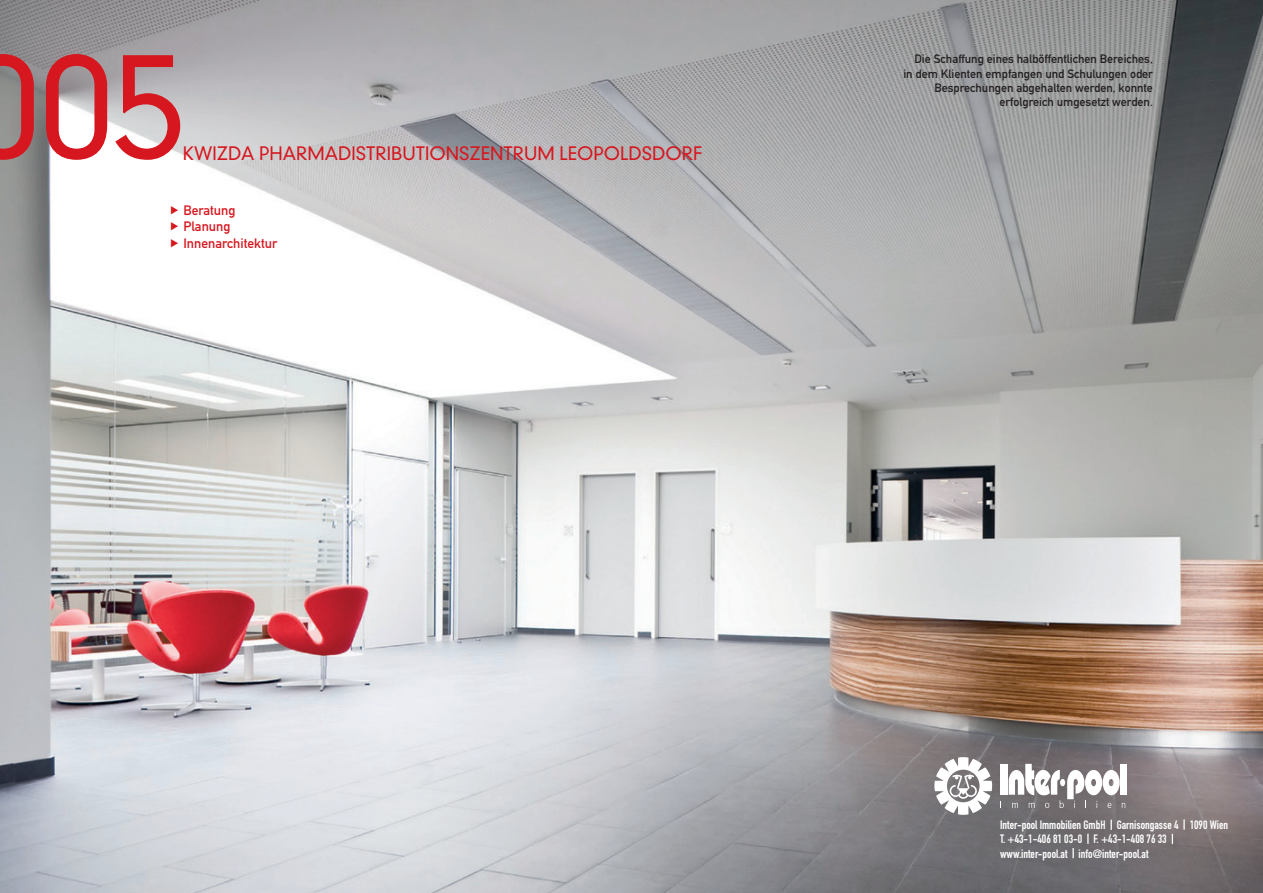
<style>
.page{position:relative;width:1263px;height:893px;background:#fff}
.page>*{position:absolute;margin:0;border:0;box-sizing:border-box;transform-origin:0 0}
.t1{font:300 141px "DIN Neuzeit Grotesk";color:#d7171f}
.t2{font:300 18px "DIN Neuzeit Grotesk";color:#d7171f}
.t3{font:13.5px "DIN Mittelschrift";color:#d7171f}
.t4{font:12px/14.4px "DIN Mittelschrift";color:#231f20;text-align:right}
.t5{font:12px "DIN Engschrift";color:#fff}
</style>
<div class="page">
<img style="left:0;top:0;width:1263px;height:893px">
<svg style="left:1072px;top:848px;width:2px;height:10px"></svg>
<svg style="left:1110px;top:820px;width:2px;height:10px"></svg>
<svg style="left:934px;top:757px;width:58px;height:58px"></svg>
<div style="left:1000px;top:764px;width:7px;height:31px;background:#fff"></div>
<div style="left:1120px;top:764px;width:6px;height:31px;background:#fff"></div>
<svg style="left:1008px;top:764px;width:117px;height:44px"></svg>
<div style="left:1170px;top:833px;width:10px;height:19px;background:#231f20;opacity:.35"></div>
<div style="left:1182px;top:818px;width:10px;height:19px;background:#807576"></div>
<svg style="left:1183px;top:819px;width:2px;height:11px"></svg>
<svg style="left:171px;top:222px;width:7px;height:8px"></svg>
<svg style="left:171px;top:240px;width:7px;height:8px"></svg>
<svg style="left:171px;top:206px;width:7px;height:8px"></svg>
<p class="t1" style="left:-33px;top:23px;width:221px">005</p>
<p class="t2" style="left:183px;top:142px;width:521px">KWIZDA PHARMADISTRIBUTIONSZENTRUM LEOPOLDSDORF</p>
<p class="t3" style="left:183px;top:202px;width:54px">Beratung</p>
<p class="t3" style="left:183px;top:219px;width:48px">Planung</p>
<p class="t3" style="left:183px;top:235px;width:95px">Innenarchitektur</p>
<p class="t4" style="left:914px;top:52px;width:240px">Die Schaffung eines halböffentlichen Bereiches,</p>
<p class="t4" style="left:903px;top:66px;width:251px">in dem Klienten empfangen und Schulungen oder<br>Besprechungen abgehalten werden, konnte</p>
<p class="t4" style="left:999px;top:95px;width:155px">erfolgreich umgesetzt werden.</p>
<p class="t5" style="left:1000px;top:818px;width:230px">Inter-pool Immobilien GmbH Garnisongasse 4 1090 Wien</p>
<p class="t5" style="left:1000px;top:832px;width:168px">T. +43-1-406 81 03-0 F. +43-1-408 76 33</p>
<p class="t5" style="left:1000px;top:846px;width:150px">www.inter-pool.at info@inter-pool.at</p>
</div>
